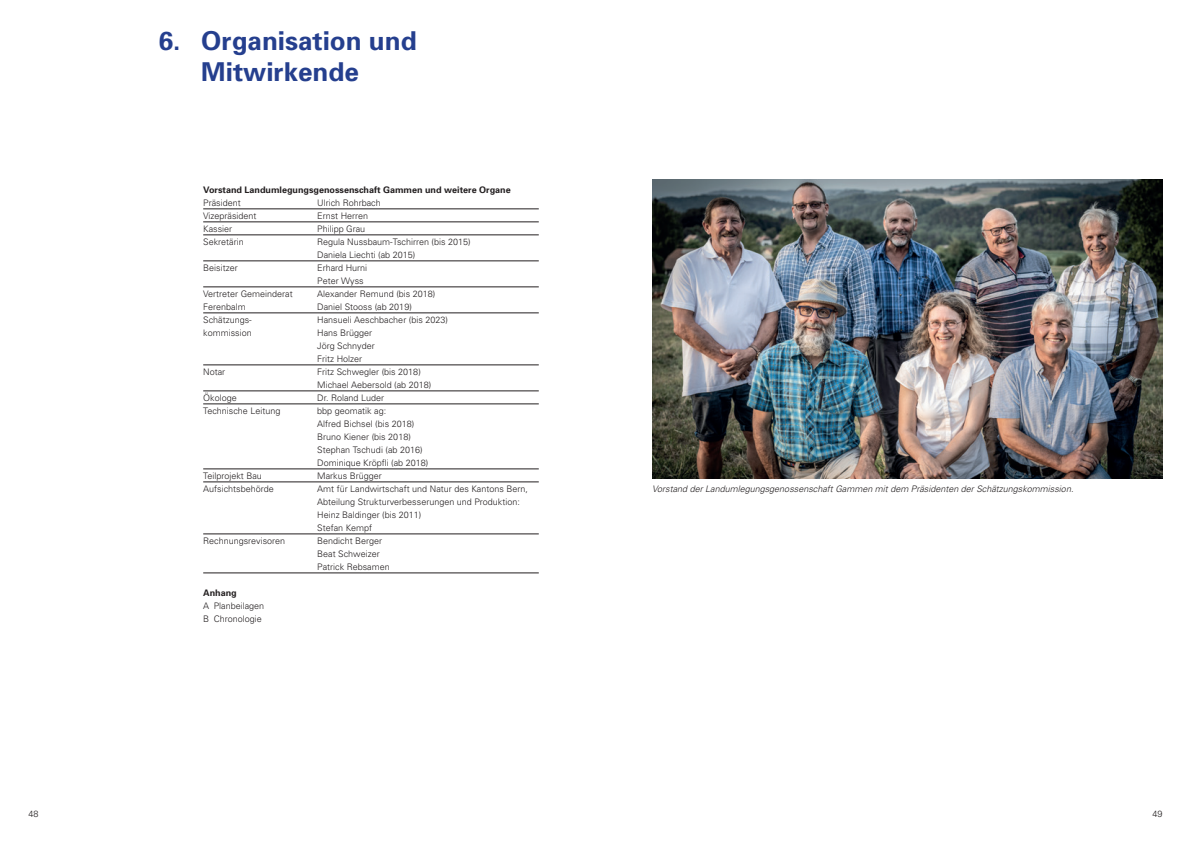
<style>
.page{position:relative;width:1191px;height:842px;background:#fff}
.page>*{position:absolute;margin:0;border:0;box-sizing:border-box;transform-origin:0 0}
.t1{font:700 26px "Univers";color:#253f8e}
.t2{font:300 9px/13px "Univers";color:#231f20}
.t3{font:italic 300 9px "Univers";color:#231f20}
.t4{font:700 9px "Univers";color:#231f20}
</style>
<div class="page">
<hr style="left:203px;top:209px;width:336px;height:1px;background:#231f20">
<hr style="left:203px;top:222px;width:336px;height:1px;background:#231f20">
<hr style="left:203px;top:235px;width:336px;height:1px;background:#231f20">
<hr style="left:203px;top:261px;width:336px;height:1px;background:#231f20">
<hr style="left:203px;top:287px;width:336px;height:1px;background:#231f20">
<hr style="left:203px;top:313px;width:336px;height:1px;background:#231f20">
<hr style="left:203px;top:365px;width:336px;height:1px;background:#231f20">
<hr style="left:203px;top:391px;width:336px;height:1px;background:#231f20">
<hr style="left:203px;top:404px;width:336px;height:1px;background:#231f20">
<hr style="left:203px;top:469px;width:336px;height:1px;background:#231f20">
<hr style="left:203px;top:482px;width:336px;height:1px;background:#231f20">
<hr style="left:203px;top:534px;width:336px;height:1px;background:#231f20">
<hr style="left:203px;top:573px;width:336px;height:1px;background:#231f20">
<img style="left:652px;top:180px;width:510px;height:299px">
<p class="t1" style="left:159px;top:24px;width:259px">6. Organisation und</p>
<p class="t1" style="left:201px;top:55px;width:159px">Mitwirkende</p>
<p class="t4" style="left:203px;top:184px;width:309px">Vorstand Landumlegungsgenossenschaft Gammen und weitere Organe</p>
<p class="t2" style="left:203px;top:196px;width:39px">Präsident</p>
<p class="t2" style="left:317px;top:196px;width:65px">Ulrich Rohrbach</p>
<p class="t2" style="left:203px;top:209px;width:55px">Vizepräsident</p>
<p class="t2" style="left:317px;top:209px;width:53px">Ernst Herren</p>
<p class="t2" style="left:203px;top:222px;width:30px">Kassier</p>
<p class="t2" style="left:317px;top:222px;width:50px">Philipp Grau</p>
<p class="t2" style="left:203px;top:235px;width:42px">Sekretärin</p>
<p class="t2" style="left:317px;top:235px;width:155px">Regula Nussbaum-Tschirren (bis 2015)</p>
<p class="t2" style="left:317px;top:248px;width:100px">Daniela Liechti (ab 2015)</p>
<p class="t2" style="left:203px;top:261px;width:36px">Beisitzer</p>
<p class="t2" style="left:317px;top:261px;width:52px">Erhard Hurni</p>
<p class="t2" style="left:317px;top:274px;width:48px">Peter Wyss</p>
<p class="t2" style="left:203px;top:287px;width:91px">Vertreter Gemeinderat</p>
<p class="t2" style="left:317px;top:287px;width:120px">Alexander Remund (bis 2018)</p>
<p class="t2" style="left:203px;top:300px;width:44px">Ferenbalm</p>
<p class="t2" style="left:317px;top:300px;width:96px">Daniel Stooss (ab 2019)</p>
<p class="t2" style="left:203px;top:313px;width:50px">Schätzungs-</p>
<p class="t2" style="left:317px;top:313px;width:132px">Hansueli Aeschbacher (bis 2023)</p>
<p class="t2" style="left:203px;top:326px;width:50px">kommission</p>
<p class="t2" style="left:317px;top:326px;width:57px">Hans Brügger</p>
<p class="t2" style="left:317px;top:339px;width:59px">Jörg Schnyder</p>
<p class="t2" style="left:317px;top:352px;width:46px">Fritz Holzer</p>
<p class="t2" style="left:203px;top:365px;width:23px">Notar</p>
<p class="t2" style="left:317px;top:365px;width:105px">Fritz Schwegler (bis 2018)</p>
<p class="t2" style="left:317px;top:378px;width:116px">Michael Aebersold (ab 2018)</p>
<p class="t2" style="left:203px;top:391px;width:35px">Ökologe</p>
<p class="t2" style="left:317px;top:391px;width:68px">Dr. Roland Luder</p>
<p class="t2" style="left:203px;top:404px;width:79px">Technische Leitung</p>
<p class="t2" style="left:317px;top:404px;width:71px">bbp geomatik ag:</p>
<p class="t2" style="left:317px;top:417px;width:99px">Alfred Bichsel (bis 2018)</p>
<p class="t2" style="left:317px;top:430px;width:95px">Bruno Kiener (bis 2018)</p>
<p class="t2" style="left:317px;top:443px;width:107px">Stephan Tschudi (ab 2016)</p>
<p class="t2" style="left:317px;top:456px;width:113px">Dominique Kröpfli (ab 2018)</p>
<p class="t2" style="left:203px;top:469px;width:60px">Teilprojekt Bau</p>
<p class="t2" style="left:317px;top:469px;width:66px">Markus Brügger</p>
<p class="t2" style="left:203px;top:482px;width:72px">Aufsichtsbehörde</p>
<p class="t2" style="left:317px;top:482px;width:212px">Amt für Landwirtschaft und Natur des Kantons Bern,<br>Abteilung Strukturverbesserungen und Produktion:</p>
<p class="t2" style="left:317px;top:508px;width:106px">Heinz Baldinger (bis 2011)</p>
<p class="t2" style="left:317px;top:521px;width:57px">Stefan Kempf</p>
<p class="t2" style="left:203px;top:534px;width:84px">Rechnungsrevisoren</p>
<p class="t2" style="left:317px;top:534px;width:67px">Bendicht Berger</p>
<p class="t2" style="left:317px;top:547px;width:64px">Beat Schweizer</p>
<p class="t2" style="left:317px;top:560px;width:74px">Patrick Rebsamen</p>
<p class="t4" style="left:203px;top:587px;width:35px">Anhang</p>
<p class="t2" style="left:203px;top:599px;width:63px">A Planbeilagen</p>
<p class="t2" style="left:203px;top:612px;width:60px">B Chronologie</p>
<p class="t3" style="left:652px;top:483px;width:423px">Vorstand der Landumlegungsgenossenschaft Gammen mit dem Präsidenten der Schätzungskommission.</p>
<p class="t2" style="left:28px;top:807px;width:12px">48</p>
<p class="t2" style="left:1152px;top:807px;width:12px">49</p>
</div>
